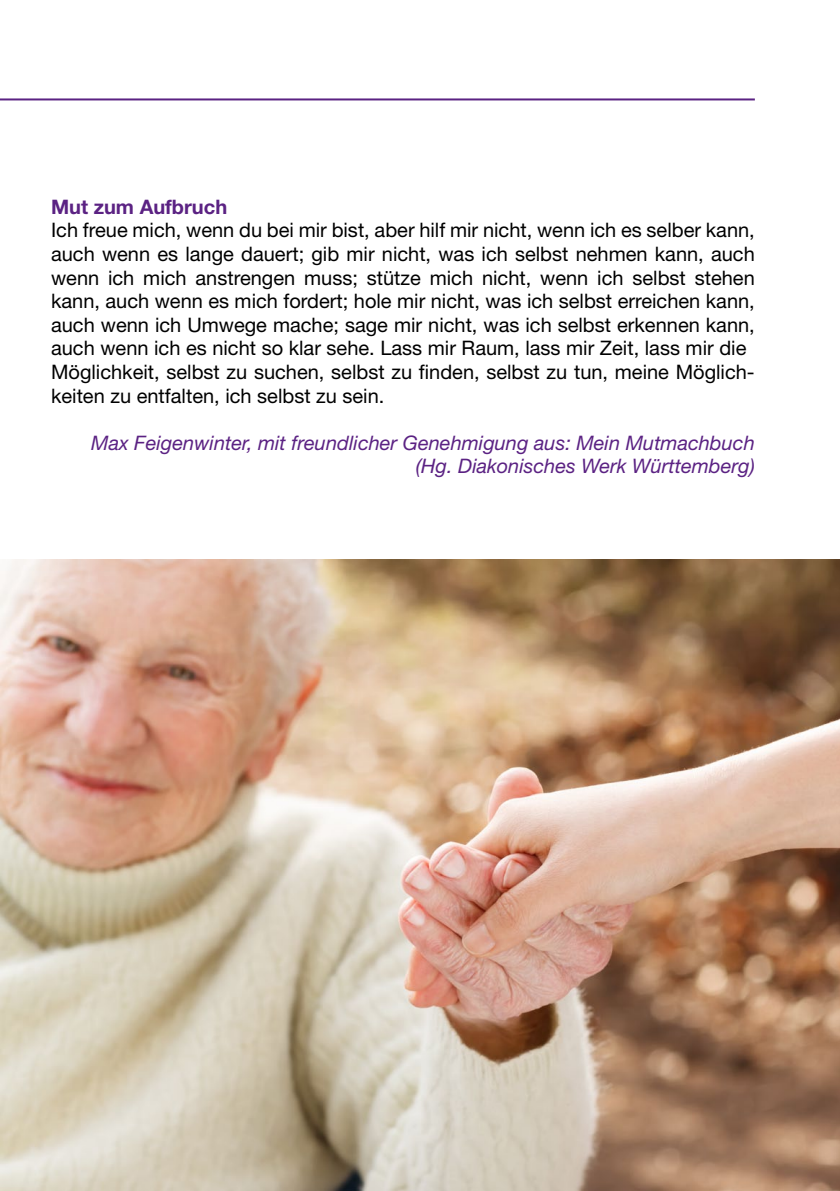
<style>
.page{position:relative;width:840px;height:1191px;background:#fff}
.page>*{position:absolute;margin:0;border:0;box-sizing:border-box;transform-origin:0 0}
.t1{font:20px/23.6px "Helvetica Neue";color:#000}
.t2{font:italic 20px/23.6px "Helvetica Neue";color:#5b2283;text-align:right}
.t3{font:700 20px "Helvetica Neue";color:#5b2283}
</style>
<div class="page">
<img style="left:0;top:559px;width:839px;height:632px">
<hr style="left:0;top:98px;width:754px;height:2px;background:#5b2283">
<p class="t3" style="left:51px;top:194px;width:177px">Mut zum Aufbruch</p>
<p class="t1" style="left:51px;top:218px;width:705px">Ich freue mich, wenn du bei mir bist, aber hilf mir nicht, wenn ich es selber kann, auch wenn es lange dauert; gib mir nicht, was ich selbst nehmen kann, auch wenn ich mich anstrengen muss; stütze mich nicht, wenn ich selbst stehen kann, auch wenn es mich fordert; hole mir nicht, was ich selbst erreichen kann, auch wenn ich Umwege mache; sage mir nicht, was ich selbst erkennen kann, auch wenn ich es nicht so klar sehe. Lass mir Raum, lass mir Zeit, lass mir die Möglichkeit, selbst zu suchen, selbst zu finden, selbst zu tun, meine Möglich&shy;keiten zu entfalten, ich selbst zu sein.</p>
<p class="t2" style="left:91px;top:430px;width:664px">Max Feigenwinter, mit freundlicher Genehmigung aus: Mein Mutmachbuch (Hg. Diakonisches Werk Württemberg)</p>
</div>
